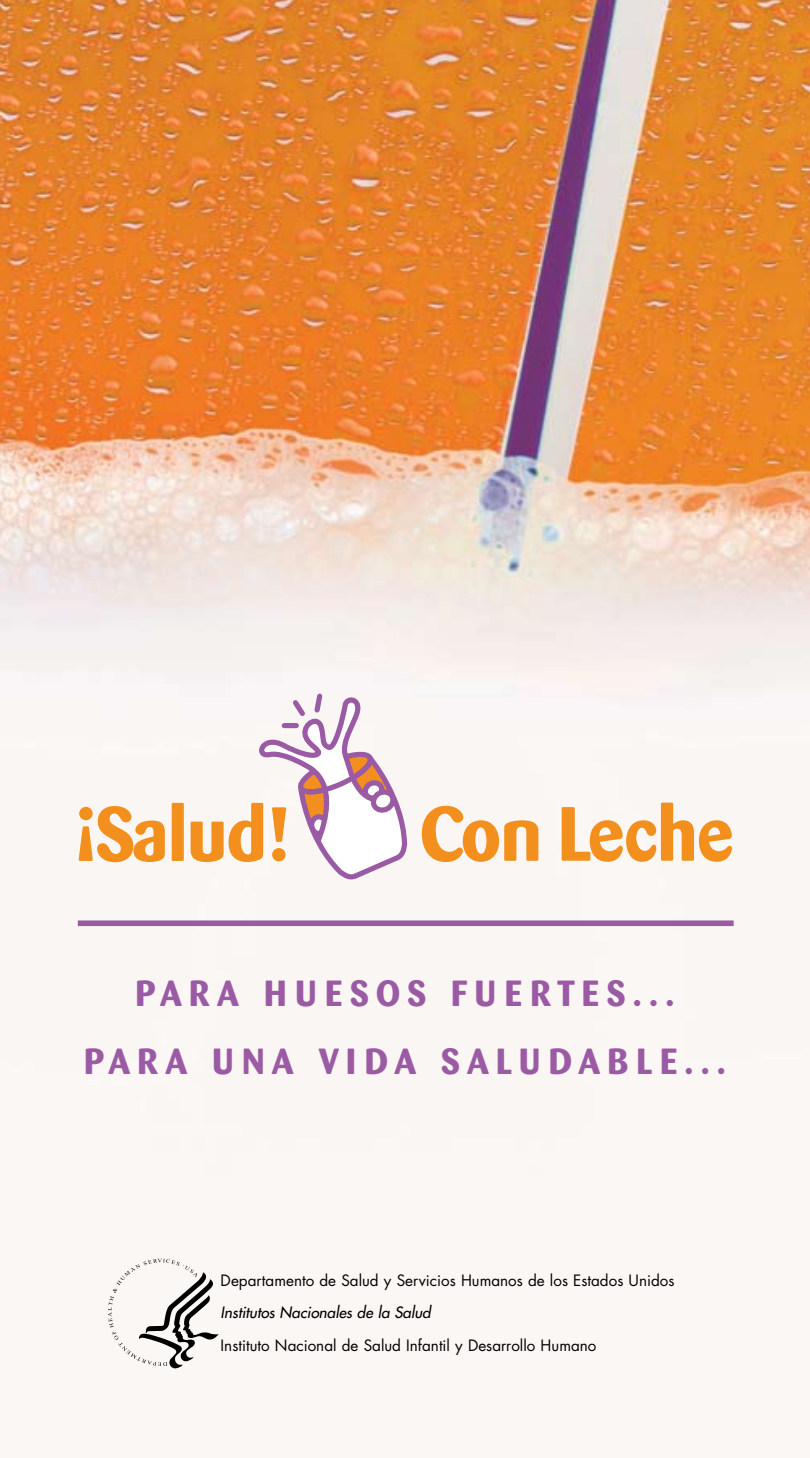
<style>
.page{position:relative;width:810px;height:1458px;background:#fff}
.page>*{position:absolute;margin:0;border:0;box-sizing:border-box;transform-origin:0 0}
.t1{font:700 76.05px "Barmeno";color:#f38f1d}
.t2{font:700 36px/67.5px "Barmeno";letter-spacing:.2em;color:#9a5ba4;text-align:center}
.t3{font:15.3px "Futura";color:#000}
.t4{font:italic 500 15.3px "Futura Std";color:#000}
</style>
<div class="page">
<img style="left:0;top:0;width:810px;height:1458px">
<div style="left:78px;top:920px;width:656px;height:6px;background:#9a5ba4"></div>
<svg style="left:248px;top:694px;width:164px;height:185px"></svg>
<div style="left:284px;top:723px;width:12px;height:5px;background:#9a5ba4"></div>
<svg style="left:108px;top:1259px;width:111px;height:109px"></svg>
<h1 class="t1" style="left:76px;top:788px;width:214px">¡Salud!</h1>
<h1 class="t1" style="left:420px;top:788px;width:315px">Con Leche</h1>
<p class="t2" style="left:84px;top:960px;width:643px">PARA HUESOS FUERTES...<br>PARA UNA VIDA SALUDABLE...</p>
<p class="t3" style="left:221px;top:1271px;width:455px">Departamento de Salud y Servicios Humanos de los Estados Unidos</p>
<p class="t4" style="left:221px;top:1303px;width:212px">Institutos Nacionales de la Salud</p>
<p class="t3" style="left:221px;top:1335px;width:377px">Instituto Nacional de Salud Infantil y Desarrollo Humano</p>
</div>
